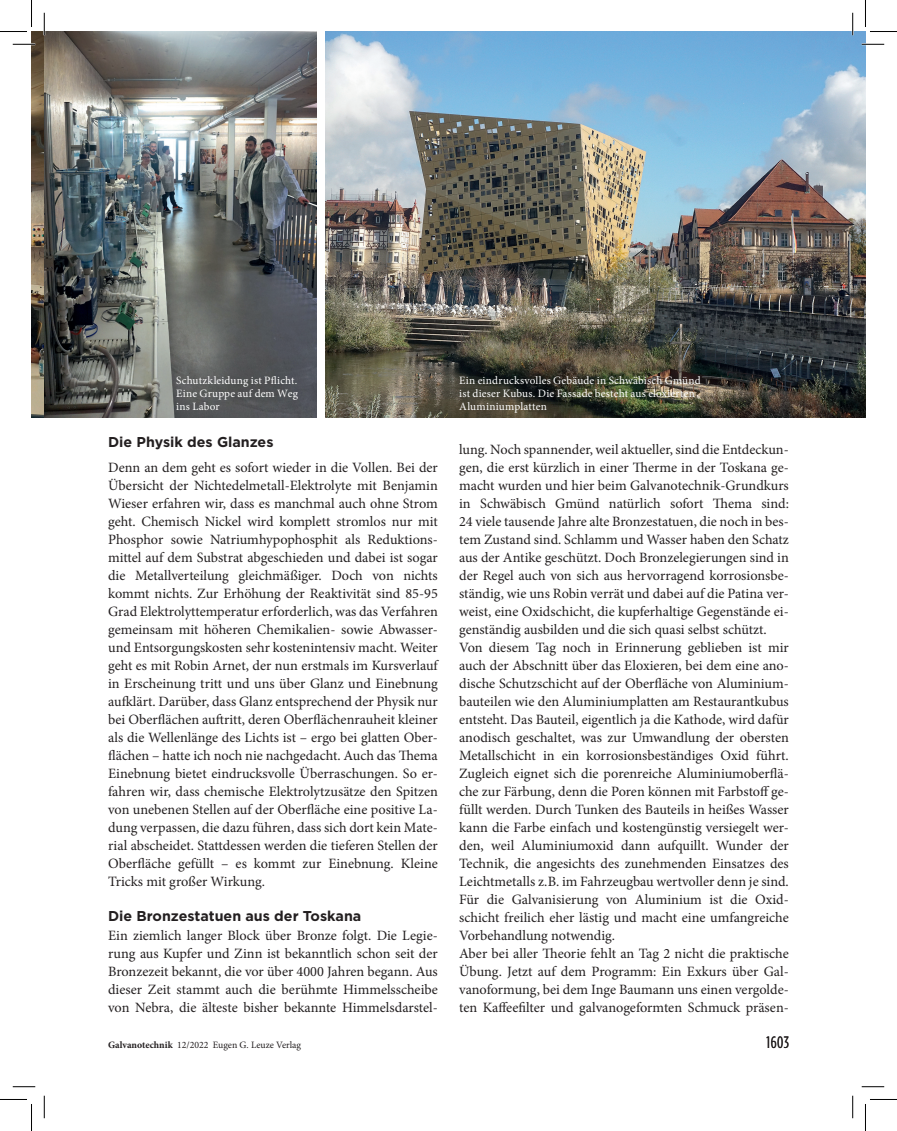
<style>
.page{position:relative;width:897px;height:1131px;background:#fff}
.page>*{position:absolute;margin:0;border:0;box-sizing:border-box;transform-origin:0 0}
.t1{font:16.5px "Gotham Condensed";color:#231f20}
.t2{font:14.25px/18px "Minion Pro";color:#231f20;text-align:justify}
.t3{font:700 14.25px "Gotham";color:#231f20}
.t4{font:11.25px/12.8px "Minion Pro";letter-spacing:.015em;color:#fff;text-align:justify}
.t5{font:9.75px "Minion Pro";color:#231f20}
.s1{font-weight:700}
</style>
<div class="page">
<img style="left:325px;top:32px;width:540px;height:385px">
<img style="left:32px;top:32px;width:284px;height:385px">
<hr style="left:13px;top:43px;width:22px;height:2px;background:#fff">
<hr style="left:861px;top:43px;width:23px;height:2px;background:#fff">
<hr style="left:43px;top:13px;width:2px;height:22px;background:#fff">
<hr style="left:851px;top:13px;width:2px;height:22px;background:#fff">
<svg style="left:13px;top:44px;width:22px;height:1px"></svg>
<svg style="left:861px;top:44px;width:23px;height:1px"></svg>
<svg style="left:13px;top:1086px;width:22px;height:1px"></svg>
<svg style="left:861px;top:1086px;width:23px;height:1px"></svg>
<svg style="left:44px;top:13px;width:1px;height:22px"></svg>
<svg style="left:44px;top:1095px;width:1px;height:22px"></svg>
<svg style="left:852px;top:13px;width:1px;height:22px"></svg>
<svg style="left:852px;top:1095px;width:1px;height:22px"></svg>
<svg style="left:0;top:0;width:32px;height:32px"></svg>
<svg style="left:0;top:1099px;width:32px;height:31px"></svg>
<svg style="left:865px;top:0;width:31px;height:32px"></svg>
<svg style="left:865px;top:1099px;width:31px;height:31px"></svg>
<p class="t4" style="left:176px;top:374px;width:123px">Schutzkleidung ist Pflicht.<br>Eine Gruppe auf dem Weg ins Labor</p>
<p class="t4" style="left:459px;top:374px;width:243px;text-align:left">Ein eindrucksvolles Gebäude in Schwäbisch Gmünd ist dieser Kubus. Die Fassade besteht aus eloxierten<br>Aluminiumplatten</p>
<p class="t3" style="left:108px;top:434px;width:167px">Die Physik des Glanzes</p>
<p class="t2" style="left:108px;top:458px;width:331px">Denn an dem geht es sofort wieder in die Vollen. Bei der Übersicht der Nichtedelmetall-Elektrolyte mit Benjamin Wieser erfahren wir, dass es manchmal auch ohne Strom geht. Chemisch Nickel wird komplett stromlos nur mit Phosphor sowie Natriumhypophosphit als Reduktions&shy;mittel auf dem Substrat abgeschieden und dabei ist sogar die Metallverteilung gleichmäßiger. Doch von nichts kommt nichts. Zur Erhöhung der Reaktivität sind 85-95<br>Grad Elektrolyttemperatur erforderlich, was das Verfahren gemeinsam mit höheren Chemikalien- sowie Abwasser&shy;und Entsorgungskosten sehr kostenintensiv macht. Weiter geht es mit Robin Arnet, der nun erstmals im Kursverlauf in Erscheinung tritt und uns über Glanz und Einebnung aufklärt. Darüber, dass Glanz entsprechend der Physik nur bei Oberflächen auftritt, deren Oberflächenrauheit kleiner als die Wellenlänge des Lichts ist – ergo bei glatten Ober&shy;flächen – hatte ich noch nie nachgedacht. Auch das Thema Einebnung bietet eindrucksvolle Überraschungen. So er&shy;fahren wir, dass chemische Elektrolytzusätze den Spitzen von unebenen Stellen auf der Oberfläche eine positive La&shy;dung verpassen, die dazu führen, dass sich dort kein Mate&shy;rial abscheidet. Stattdessen werden die tieferen Stellen der Oberfläche gefüllt – es kommt zur Einebnung. Kleine Tricks mit großer Wirkung.</p>
<p class="t3" style="left:108px;top:907px;width:255px">Die Bronzestatuen aus der Toskana</p>
<p class="t2" style="left:108px;top:926px;width:331px">Ein ziemlich langer Block über Bronze folgt. Die Legie&shy;rung aus Kupfer und Zinn ist bekanntlich schon seit der Bronzezeit bekannt, die vor über 4000 Jahren begann. Aus dieser Zeit stammt auch die berühmte Himmelsscheibe von Nebra, die älteste bisher bekannte Himmelsdarstel-</p>
<p class="t2" style="left:459px;top:440px;width:331px;text-align:left">lung. Noch spannender, weil aktueller, sind die Entdeckun&shy;gen, die erst kürzlich in einer Therme in der Toskana ge&shy;macht wurden und hier beim Galvanotechnik-Grundkurs in Schwäbisch Gmünd natürlich sofort Thema sind:<br>24 viele tausende Jahre alte Bronzestatuen, die noch in bes&shy;tem Zustand sind. Schlamm und Wasser haben den Schatz aus der Antike geschützt. Doch Bronzelegierungen sind in der Regel auch von sich aus hervorragend korrosionsbe&shy;ständig, wie uns Robin verrät und dabei auf die Patina ver&shy;weist, eine Oxidschicht, die kupferhaltige Gegenstände ei&shy;genständig ausbilden und die sich quasi selbst schützt.<br>Von diesem Tag noch in Erinnerung geblieben ist mir auch der Abschnitt über das Eloxieren, bei dem eine ano&shy;dische Schutzschicht auf der Oberfläche von Aluminium&shy;bauteilen wie den Aluminiumplatten am Restaurantkubus entsteht. Das Bauteil, eigentlich ja die Kathode, wird dafür anodisch geschaltet, was zur Umwandlung der obersten Metallschicht in ein korrosionsbeständiges Oxid führt.<br>Zugleich eignet sich die porenreiche Aluminiumoberflä&shy;che zur Färbung, denn die Poren können mit Farbstoff ge&shy;füllt werden. Durch Tunken des Bauteils in heißes Wasser kann die Farbe einfach und kostengünstig versiegelt wer&shy;den, weil Aluminiumoxid dann aufquillt. Wunder der Technik, die angesichts des zunehmenden Einsatzes des Leichtmetalls z.B. im Fahrzeugbau wertvoller denn je sind.<br>Für die Galvanisierung von Aluminium ist die Oxid&shy;schicht freilich eher lästig und macht eine umfangreiche Vorbehandlung notwendig.<br>Aber bei aller Theorie fehlt an Tag 2 nicht die praktische Übung. Jetzt auf dem Programm: Ein Exkurs über Gal&shy;vanoformung, bei dem Inge Baumann uns einen vergolde&shy;ten Kaffeefilter und galvanogeformten Schmuck präsen-</p>
<p class="t5" style="left:108px;top:1038px;width:194px"><span class="s1">Galvanotechnik</span> 12/2022 Eugen G. Leuze Verlag</p>
<p class="t1" style="left:766px;top:1033px;width:24px">1603</p>
</div>
